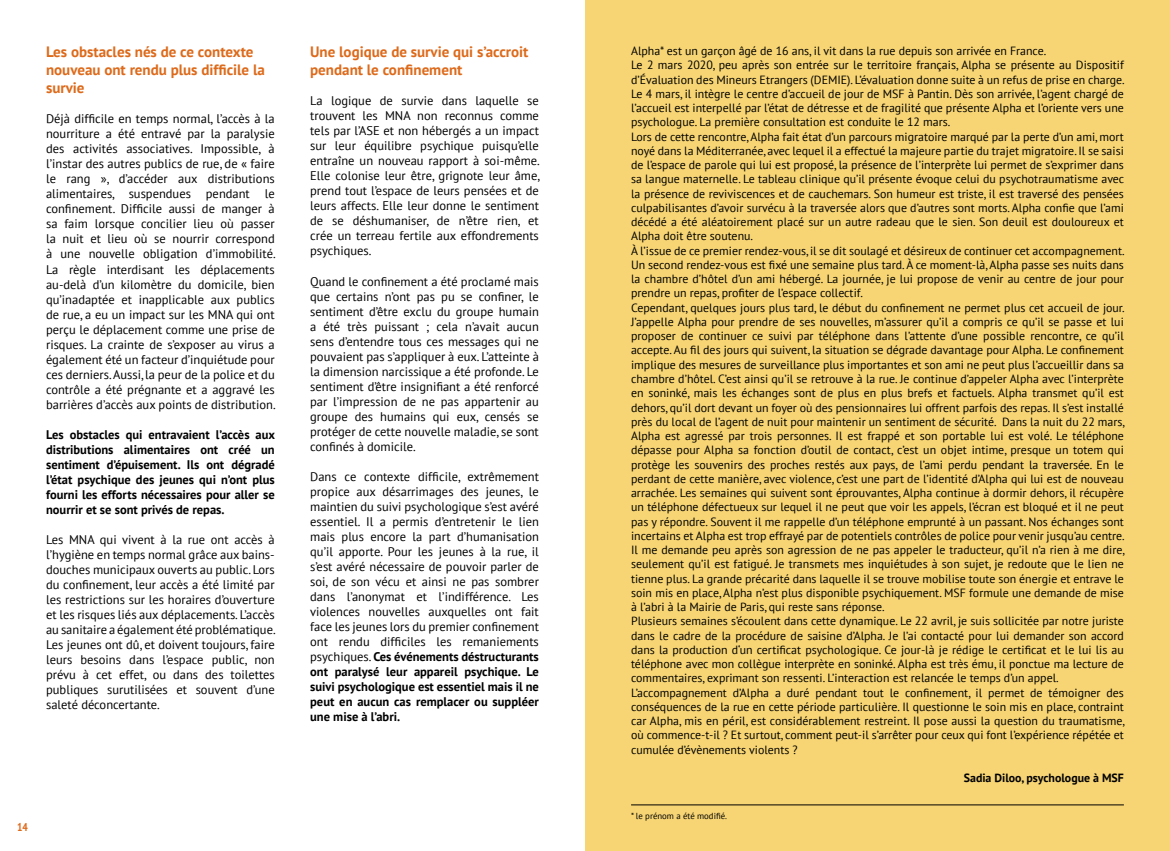
<style>
.page{position:relative;width:1170px;height:851px;background:#fff}
.page>*{position:absolute;margin:0;border:0;box-sizing:border-box;transform-origin:0 0}
.t1{font:700 15px/18px "PT Sans";color:#dd6a1a}
.t2{font:12.5px/15px "PT Sans";color:#000;text-align:justify}
.t3{font:700 12.5px/15px "PT Sans";color:#000;text-align:justify}
.t4{font:11.88px/14.2px "PT Sans";color:#000}
.t5{font:700 11.88px "PT Sans";color:#000}
.t6{font:700 condensed 11.25px "PT Sans";color:#dd6a1a}
.t7{font:8.75px "PT Sans";color:#000}
.s1{font-weight:700}
</style>
<div class="page">
<div style="left:585px;top:0;width:584px;height:850px;background:#f7d574"></div>
<hr style="left:631px;top:804px;width:492px;height:1px;background:#000">
<p class="t1" style="left:46px;top:43px;width:220px">Les obstacles nés de ce contexte nouveau ont rendu plus difficile la survie</p>
<p class="t2" style="left:46px;top:111px;width:231px">Déjà difficile en temps normal, l’accès à la nourriture a été entravé par la paralysie des activités associatives. Impossible, à l’instar des autres publics de rue, de « faire le rang », d’accéder aux distributions alimentaires, suspendues pendant le confinement. Difficile aussi de manger à sa faim lorsque concilier lieu où passer la nuit et lieu où se nourrir correspond à une nouvelle obligation d’immobilité.<br>La règle interdisant les déplacements au-delà d’un kilomètre du domicile, bien qu’inadaptée et inapplicable aux publics de rue, a eu un impact sur les MNA qui ont perçu le déplacement comme une prise de risques. La crainte de s’exposer au virus a également été un facteur d’inquiétude pour ces derniers. Aussi, la peur de la police et du contrôle a été prégnante et a aggravé les barrières d’accès aux points de distribution.</p>
<p class="t3" style="left:46px;top:426px;width:230px">Les obstacles qui entravaient l’accès aux distributions alimentaires ont créé un sentiment d’épuisement. Ils ont dégradé l’état psychique des jeunes qui n’ont plus fourni les efforts nécessaires pour aller se nourrir et se sont privés de repas.</p>
<p class="t2" style="left:46px;top:531px;width:231px">Les MNA qui vivent à la rue ont accès à l’hygiène en temps normal grâce aux bains&shy;douches municipaux ouverts au public. Lors du confinement, leur accès a été limité par les restrictions sur les horaires d’ouverture et les risques liés aux déplacements. L’accès au sanitaire a également été problématique.<br>Les jeunes ont dû, et doivent toujours, faire leurs besoins dans l’espace public, non prévu à cet effet, ou dans des toilettes publiques surutilisées et souvent d’une saleté déconcertante.</p>
<p class="t1" style="left:310px;top:43px;width:220px">Une logique de survie qui s’accroit pendant le confinement</p>
<p class="t2" style="left:310px;top:93px;width:231px">La logique de survie dans laquelle se trouvent les MNA non reconnus comme tels par l’ASE et non hébergés a un impact sur leur équilibre psychique puisqu’elle entraîne un nouveau rapport à soi-même.<br>Elle colonise leur être, grignote leur âme, prend tout l’espace de leurs pensées et de leurs affects. Elle leur donne le sentiment de se déshumaniser, de n’être rien, et crée un terreau fertile aux effondrements psychiques.</p>
<p class="t2" style="left:310px;top:273px;width:230px">Quand le confinement a été proclamé mais que certains n’ont pas pu se confiner, le sentiment d’être exclu du groupe humain a été très puissant ; cela n’avait aucun sens d’entendre tous ces messages qui ne pouvaient pas s’appliquer à eux. L’atteinte à la dimension narcissique a été profonde. Le sentiment d’être insignifiant a été renforcé par l’impression de ne pas appartenir au groupe des humains qui eux, censés se protéger de cette nouvelle maladie, se sont confinés à domicile.</p>
<p class="t2" style="left:310px;top:468px;width:230px">Dans ce contexte difficile, extrêmement propice aux désarrimages des jeunes, le maintien du suivi psychologique s’est avéré essentiel. Il a permis d’entretenir le lien mais plus encore la part d’humanisation qu’il apporte. Pour les jeunes à la rue, il s’est avéré nécessaire de pouvoir parler de soi, de son vécu et ainsi ne pas sombrer dans l’anonymat et l’indifférence. Les violences nouvelles auxquelles ont fait face les jeunes lors du premier confinement ont rendu difficiles les remaniements psychiques. <span class="s1">Ces événements déstructurants ont paralysé leur appareil psychique. Le suivi psychologique est essentiel mais il ne peut en aucun cas remplacer ou suppléer une mise à l’abri.</span></p>
<p class="t6" style="left:17px;top:819px;width:12px">14</p>
<p class="t4" style="left:631px;top:43px;width:495px">Alpha* est un garçon âgé de 16 ans, il vit dans la rue depuis son arrivée en France.<br>Le 2 mars 2020, peu après son entrée sur le territoire français, Alpha se présente au Dispositif d’Évaluation des Mineurs Etrangers (DEMIE). L’évaluation donne suite à un refus de prise en charge.<br>Le 4 mars, il intègre le centre d’accueil de jour de MSF à Pantin. Dès son arrivée, l’agent chargé de l’accueil est interpellé par l’état de détresse et de fragilité que présente Alpha et l’oriente vers une psychologue. La première consultation est conduite le 12 mars.<br>Lors de cette rencontre, Alpha fait état d’un parcours migratoire marqué par la perte d’un ami, mort noyé dans la Méditerranée, avec lequel il a effectué la majeure partie du trajet migratoire. Il se saisi de l’espace de parole qui lui est proposé, la présence de l’interprète lui permet de s’exprimer dans sa langue maternelle. Le tableau clinique qu’il présente évoque celui du psychotraumatisme avec la présence de reviviscences et de cauchemars. Son humeur est triste, il est traversé des pensées culpabilisantes d’avoir survécu à la traversée alors que d’autres sont morts. Alpha confie que l’ami décédé a été aléatoirement placé sur un autre radeau que le sien. Son deuil est douloureux et Alpha doit être soutenu.<br>À l’issue de ce premier rendez-vous, il se dit soulagé et désireux de continuer cet accompagnement.<br>Un second rendez-vous est fixé une semaine plus tard. À ce moment-là, Alpha passe ses nuits dans la chambre d’hôtel d’un ami hébergé. La journée, je lui propose de venir au centre de jour pour prendre un repas, profiter de l’espace collectif.<br>Cependant, quelques jours plus tard, le début du confinement ne permet plus cet accueil de jour.<br>J’appelle Alpha pour prendre de ses nouvelles, m’assurer qu’il a compris ce qu’il se passe et lui proposer de continuer ce suivi par téléphone dans l’attente d’une possible rencontre, ce qu’il accepte. Au fil des jours qui suivent, la situation se dégrade davantage pour Alpha. Le confinement implique des mesures de surveillance plus importantes et son ami ne peut plus l’accueillir dans sa chambre d’hôtel. C’est ainsi qu’il se retrouve à la rue. Je continue d’appeler Alpha avec l’interprète en soninké, mais les échanges sont de plus en plus brefs et factuels. Alpha transmet qu’il est dehors, qu’il dort devant un foyer où des pensionnaires lui offrent parfois des repas. Il s’est installé près du local de l’agent de nuit pour maintenir un sentiment de sécurité. Dans la nuit du 22 mars, Alpha est agressé par trois personnes. Il est frappé et son portable lui est volé. Le téléphone dépasse pour Alpha sa fonction d’outil de contact, c’est un objet intime, presque un totem qui protège les souvenirs des proches restés aux pays, de l’ami perdu pendant la traversée. En le perdant de cette manière, avec violence, c’est une part de l’identité d’Alpha qui lui est de nouveau arrachée. Les semaines qui suivent sont éprouvantes, Alpha continue à dormir dehors, il récupère un téléphone défectueux sur lequel il ne peut que voir les appels, l’écran est bloqué et il ne peut pas y répondre. Souvent il me rappelle d’un téléphone emprunté à un passant. Nos échanges sont incertains et Alpha est trop effrayé par de potentiels contrôles de police pour venir jusqu’au centre.<br>Il me demande peu après son agression de ne pas appeler le traducteur, qu’il n’a rien à me dire, seulement qu’il est fatigué. Je transmets mes inquiétudes à son sujet, je redoute que le lien ne tienne plus. La grande précarité dans laquelle il se trouve mobilise toute son énergie et entrave le soin mis en place, Alpha n’est plus disponible psychiquement. MSF formule une demande de mise à l’abri à la Mairie de Paris, qui reste sans réponse.<br>Plusieurs semaines s’écoulent dans cette dynamique. Le 22 avril, je suis sollicitée par notre juriste dans le cadre de la procédure de saisine d’Alpha. Je l’ai contacté pour lui demander son accord dans la production d‘un certificat psychologique. Ce jour-là je rédige le certificat et le lui lis au téléphone avec mon collègue interprète en soninké. Alpha est très ému, il ponctue ma lecture de commentaires, exprimant son ressenti. L’interaction est relancée le temps d’un appel.<br>L’accompagnement d’Alpha a duré pendant tout le confinement, il permet de témoigner des conséquences de la rue en cette période particulière. Il questionne le soin mis en place, contraint car Alpha, mis en péril, est considérablement restreint. Il pose aussi la question du traumatisme, où commence-t-il ? Et surtout, comment peut-il s’arrêter pour ceux qui font l’expérience répétée et cumulée d’évènements violents ?</p>
<p class="t5" style="left:963px;top:770px;width:161px">Sadia Diloo, psychologue à MSF</p>
<p class="t7" style="left:631px;top:809px;width:97px">* le prénom a été modifié.</p>
</div>
